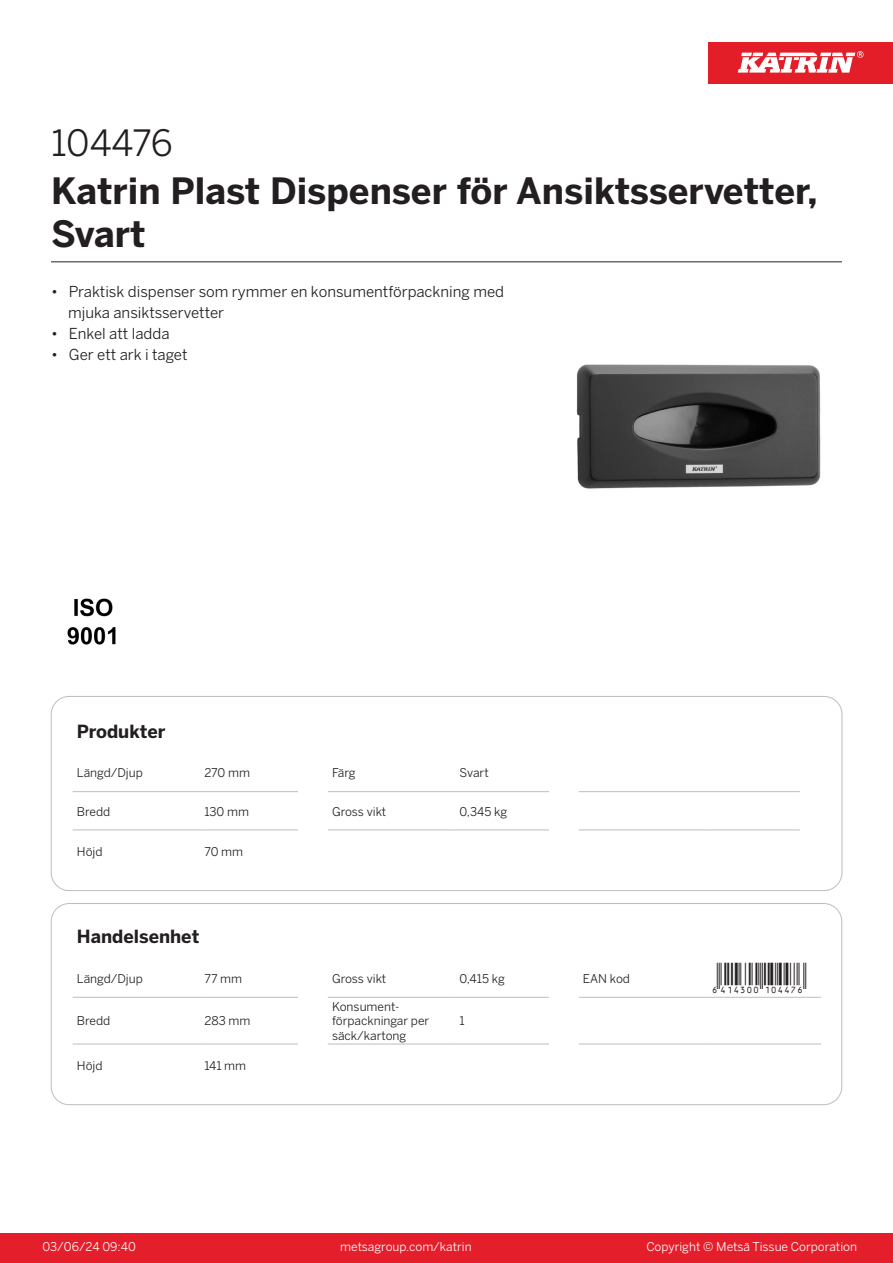
<style>
.page{position:relative;width:893px;height:1263px;background:#fff}
.page>*{position:absolute;margin:0;border:0;box-sizing:border-box;transform-origin:0 0}
.Product_Name{font:700 36px/43.2px "Benton Sans";color:#231f20}
.External_material_co{font:36px "Benton Sans";letter-spacing:-.01em;color:#231f20}
.T_EAN{font:30px "Viisas EAN Matala";color:#231f20}
.T_TableHeader{font:700 18px "Benton Sans";color:#231f20}
.MarketingBullets{font:15px/21px "Benton Sans";color:#231f20}
.T_TableBody{font:12px/14.4px "Benton Sans";color:#231f20}
.t1{font:12px "Benton Sans";color:#fff}
</style>
<div class="page">
<div style="left:0;top:1233px;width:893px;height:30px;background:#e41e2b"></div>
<div style="left:708px;top:43px;width:185px;height:41px;background:#e31e28"></div>
<svg style="left:738px;top:51px;width:126px;height:22px"></svg>
<hr style="left:73px;top:791px;width:127px;height:1px;background:#bcbdc0">
<hr style="left:200px;top:791px;width:98px;height:1px;background:#bcbdc0">
<hr style="left:328px;top:791px;width:127px;height:1px;background:#bcbdc0">
<hr style="left:455px;top:791px;width:94px;height:1px;background:#bcbdc0">
<hr style="left:579px;top:791px;width:127px;height:1px;background:#bcbdc0">
<hr style="left:706px;top:791px;width:94px;height:1px;background:#bcbdc0">
<hr style="left:73px;top:830px;width:127px;height:1px;background:#bcbdc0">
<hr style="left:200px;top:830px;width:98px;height:1px;background:#bcbdc0">
<hr style="left:328px;top:830px;width:127px;height:1px;background:#bcbdc0">
<hr style="left:455px;top:830px;width:94px;height:1px;background:#bcbdc0">
<hr style="left:579px;top:830px;width:127px;height:1px;background:#bcbdc0">
<hr style="left:706px;top:830px;width:94px;height:1px;background:#bcbdc0">
<div style="left:51px;top:696px;width:791px;height:195px;border:1px solid #bcbdc0;border-radius:18px"></div>
<hr style="left:73px;top:997px;width:127px;height:1px;background:#bcbdc0">
<hr style="left:200px;top:997px;width:98px;height:1px;background:#bcbdc0">
<hr style="left:328px;top:997px;width:127px;height:1px;background:#bcbdc0">
<hr style="left:455px;top:997px;width:94px;height:1px;background:#bcbdc0">
<hr style="left:579px;top:997px;width:127px;height:1px;background:#bcbdc0">
<hr style="left:706px;top:997px;width:115px;height:1px;background:#bcbdc0">
<hr style="left:73px;top:1044px;width:127px;height:1px;background:#bcbdc0">
<hr style="left:200px;top:1044px;width:98px;height:1px;background:#bcbdc0">
<hr style="left:328px;top:1044px;width:127px;height:1px;background:#bcbdc0">
<hr style="left:455px;top:1044px;width:94px;height:1px;background:#bcbdc0">
<hr style="left:579px;top:1044px;width:127px;height:1px;background:#bcbdc0">
<hr style="left:706px;top:1044px;width:115px;height:1px;background:#bcbdc0">
<div style="left:51px;top:903px;width:791px;height:202px;border:1px solid #bcbdc0;border-radius:18px"></div>
<img style="left:576px;top:364px;width:245px;height:125px">
<img style="left:67px;top:598px;width:49px;height:47px">
<hr style="left:51px;top:261px;width:791px;height:1px;background:#231f20">
<p class="External_material_co" style="left:51px;top:121px;width:123px">104476</p>
<p class="Product_Name" style="left:51px;top:170px;width:768px">Katrin Plast Dispenser för Ansiktsservetter,<br>Svart</p>
<p class="MarketingBullets" style="left:68px;top:281px;width:438px;text-indent:-17px">• Praktisk dispenser som rymmer en konsumentförpackning med mjuka ansiktsservetter</p>
<p class="MarketingBullets" style="left:51px;top:323px;width:120px">• Enkel att ladda</p>
<p class="MarketingBullets" style="left:51px;top:344px;width:138px">• Ger ett ark i taget</p>
<p class="T_TableHeader" style="left:77px;top:720px;width:90px">Produkter</p>
<p class="T_TableBody" style="left:77px;top:766px;width:68px">Längd/Djup</p>
<p class="T_TableBody" style="left:204px;top:766px;width:47px">270 mm</p>
<p class="T_TableBody" style="left:332px;top:766px;width:25px">Färg</p>
<p class="T_TableBody" style="left:460px;top:766px;width:31px">Svart</p>
<p class="T_TableBody" style="left:77px;top:804px;width:35px">Bredd</p>
<p class="T_TableBody" style="left:204px;top:804px;width:46px">130 mm</p>
<p class="T_TableBody" style="left:332px;top:804px;width:56px">Gross vikt</p>
<p class="T_TableBody" style="left:460px;top:804px;width:49px">0,345 kg</p>
<p class="T_TableBody" style="left:77px;top:844px;width:27px">Höjd</p>
<p class="T_TableBody" style="left:204px;top:844px;width:40px">70 mm</p>
<p class="T_TableHeader" style="left:77px;top:925px;width:124px">Handelsenhet</p>
<p class="T_TableBody" style="left:77px;top:971px;width:68px">Längd/Djup</p>
<p class="T_TableBody" style="left:204px;top:971px;width:39px">77 mm</p>
<p class="T_TableBody" style="left:332px;top:971px;width:56px">Gross vikt</p>
<p class="T_TableBody" style="left:460px;top:971px;width:47px">0,415 kg</p>
<p class="T_TableBody" style="left:583px;top:971px;width:49px">EAN kod</p>
<p class="T_EAN" style="left:710px;top:963px;width:97px">*6414300104476*</p>
<p class="T_TableBody" style="left:77px;top:1014px;width:35px">Bredd</p>
<p class="T_TableBody" style="left:204px;top:1014px;width:48px">283 mm</p>
<p class="T_TableBody" style="left:332px;top:999px;width:99px">Konsument&shy;förpackningar per säck/kartong</p>
<p class="T_TableBody" style="left:460px;top:1014px;width:7px">1</p>
<p class="T_TableBody" style="left:77px;top:1058px;width:27px">Höjd</p>
<p class="T_TableBody" style="left:204px;top:1058px;width:43px">141 mm</p>
<p class="t1" style="left:43px;top:1239px;width:95px">03/06/24 09:40</p>
<p class="t1" style="left:340px;top:1239px;width:133px">metsagroup.com/katrin</p>
<p class="t1" style="left:646px;top:1239px;width:212px">Copyright © Metsä Tissue Corporation</p>
</div>
